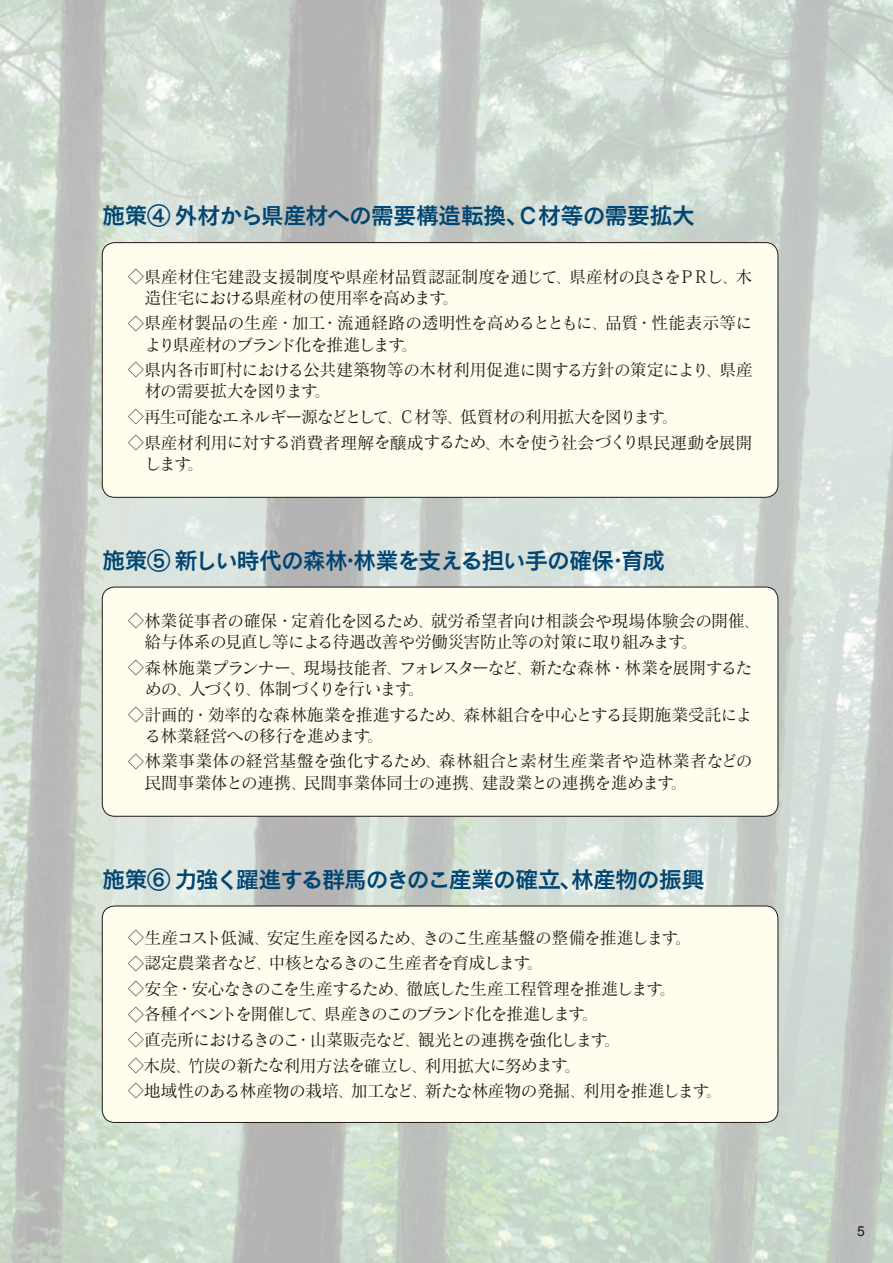
<style>
.page{position:relative;width:893px;height:1263px;background:#fff}
.page>*{position:absolute;margin:0;border:0;box-sizing:border-box;transform-origin:0 0}
.t1{font:23.4px "Cezanne Pro DB";letter-spacing:-.06em;color:#004572}
.t2{font:23.4px "Cezanne Pro DB";letter-spacing:-.04em;color:#004572}
.t3{font:16.95px/21.3px "Matisse Pro M";letter-spacing:-.015em;color:#231916}
.t4{font:16.65px/21.3px "Matisse Pro M";letter-spacing:-.1em;color:#231916}
.t5{font:16.65px "Matisse Pro M";letter-spacing:-.13em;color:#231916}
.t6{font:13.8px "Arial";color:#231916}
.s1{font-family:"Koz Min Pro"}
.s2{font-size:16.65px}
.s3{font-family:"Matisse Pro L";font-size:14.4px}
.s4{font-size:16.95px}
.s5{font-family:"Koz Min Pro";font-size:16.95px}
</style>
<div class="page">
<img style="left:0;top:0;width:893px;height:1263px">
<div style="left:102px;top:243px;width:676px;height:254px;background:#fffeee;border-radius:13px"></div>
<div style="left:102px;top:242px;width:676px;height:255px;border:1px solid #231916;border-radius:13px"></div>
<div style="left:102px;top:587px;width:676px;height:229px;background:#fffeee;border-radius:13px"></div>
<div style="left:102px;top:587px;width:676px;height:229px;border:1px solid #231916;border-radius:13px"></div>
<div style="left:102px;top:906px;width:676px;height:216px;background:#fffeee;border-radius:13px"></div>
<div style="left:102px;top:906px;width:676px;height:217px;border:1px solid #231916;border-radius:13px"></div>
<h1 class="t2" style="left:102px;top:201px;width:595px">施策④ 外材から県産材への需要構造転換、Ｃ材等の需要拡大</h1>
<p class="t3" style="left:145px;top:265px;width:610px;text-indent:-17px"><span class="s1">◇</span>県産材住宅建設支援制度<span class="s2">や</span>県産材品質認証制度<span class="s2">を</span>通<span class="s2">じて</span><span class="s3">、</span>県産材<span class="s2">の</span>良<span class="s2">さを</span><span class="s1">ＰＲ</span><span class="s2">し</span><span class="s3">、</span>木造住宅<span class="s2">における</span>県産材<span class="s2">の</span>使用率<span class="s2">を</span>高<span class="s2">めます</span><span class="s3">。</span></p>
<p class="t3" style="left:128px;top:312px;width:626px"><span class="s1">◇</span>県産材製品<span class="s2">の</span>生産・加工・流通経路<span class="s2">の</span>透明性<span class="s2">を</span>高<span class="s2">めるとともに</span><span class="s3">、</span>品質・性能表示等<span class="s2">に</span></p>
<p class="t5" style="left:145px;top:334px;width:273px">より<span class="s4">県産材</span>のブランド<span class="s4">化</span>を<span class="s4">推進</span>します<span class="s3">。</span></p>
<p class="t3" style="left:145px;top:359px;width:610px;text-indent:-17px"><span class="s1">◇</span>県内各市町村<span class="s2">における</span>公共建築物等<span class="s2">の</span>木材利用促進<span class="s2">に</span>関<span class="s2">する</span>方針<span class="s2">の</span>策定<span class="s2">により</span><span class="s3">、</span>県産材<span class="s2">の</span>需要拡大<span class="s2">を</span>図<span class="s2">ります</span><span class="s3">。</span></p>
<p class="t4" style="left:128px;top:406px;width:550px"><span class="s5">◇</span><span class="s4">再生可能</span>なエネルギー<span class="s4">源</span>などとして<span class="s3">、</span><span class="s5">Ｃ</span><span class="s4">材等</span><span class="s3">、</span><span class="s4">低質材</span>の<span class="s4">利用拡大</span>を<span class="s4">図</span>ります<span class="s3">。</span></p>
<p class="t3" style="left:128px;top:431px;width:627px"><span class="s1">◇</span>県産材利用<span class="s2">に</span>対<span class="s2">する</span>消費者理解<span class="s2">を</span>醸成<span class="s2">するため</span><span class="s3">、</span>木<span class="s2">を</span>使<span class="s2">う</span>社会<span class="s2">づくり</span>県民運動<span class="s2">を</span>展開</p>
<p class="t4" style="left:145px;top:452px;width:59px">します<span class="s3">。</span></p>
<h1 class="t1" style="left:102px;top:545px;width:565px">施策⑤ 新しい時代の森林・林業を支える担い手の確保・育成</h1>
<p class="t3" style="left:145px;top:610px;width:615px;text-indent:-17px"><span class="s1">◇</span>林業従事者<span class="s2">の</span>確保・定着化<span class="s2">を</span>図<span class="s2">るため</span><span class="s3">、</span>就労希望者向<span class="s2">け</span>相談会<span class="s2">や</span>現場体験会<span class="s2">の</span>開催<span class="s3">、</span>給与体系<span class="s2">の</span>見直<span class="s2">し</span>等<span class="s2">による</span>待遇改善<span class="s2">や</span>労働災害防止等<span class="s2">の</span>対策<span class="s2">に</span>取<span class="s2">り</span>組<span class="s2">みます</span><span class="s3">。</span></p>
<p class="t4" style="left:145px;top:656px;width:609px;text-indent:-17px"><span class="s5">◇</span><span class="s4">森林施業</span>プランナー<span class="s3">、</span><span class="s4">現場技能者</span><span class="s3">、</span>フォレスターなど<span class="s3">、</span><span class="s4">新</span>たな<span class="s4">森林・林業</span>を<span class="s4">展開</span>するための<span class="s3">、</span><span class="s4">人</span>づくり<span class="s3">、</span><span class="s4">体制</span>づくりを<span class="s4">行</span>います<span class="s3">。</span></p>
<p class="t3" style="left:128px;top:703px;width:626px"><span class="s1">◇</span>計画的・効率的<span class="s2">な</span>森林施業<span class="s2">を</span>推進<span class="s2">するため</span><span class="s3">、</span>森林組合<span class="s2">を</span>中心<span class="s2">とする</span>長期施業受託<span class="s2">によ</span></p>
<p class="t4" style="left:145px;top:724px;width:238px">る<span class="s4">林業経営</span>への<span class="s4">移行</span>を<span class="s4">進</span>めます<span class="s3">。</span></p>
<p class="t3" style="left:145px;top:750px;width:609px;text-indent:-17px"><span class="s1">◇</span>林業事業体<span class="s2">の</span>経営基盤<span class="s2">を</span>強化<span class="s2">するため</span><span class="s3">、</span>森林組合<span class="s2">と</span>素材生産業者<span class="s2">や</span>造林業者<span class="s2">などの</span>民間事業体<span class="s2">との</span>連携<span class="s3">、</span>民間事業体同士<span class="s2">の</span>連携<span class="s3">、</span>建設業<span class="s2">との</span>連携<span class="s2">を</span>進<span class="s2">めます</span><span class="s3">。</span></p>
<h1 class="t1" style="left:102px;top:864px;width:604px">施策⑥ 力強く躍進する群馬のきのこ産業の確立、林産物の振興</h1>
<p class="t3" style="left:128px;top:924px;width:563px;line-height:25.5px"><span class="s1">◇</span>生産<span class="s2">コスト</span>低減<span class="s3">、</span>安定生産<span class="s2">を</span>図<span class="s2">るため</span><span class="s3">、</span><span class="s2">きのこ</span>生産基盤<span class="s2">の</span>整備<span class="s2">を</span>推進<span class="s2">します</span><span class="s3">。</span><span class="s1">◇</span>認定農業者<span class="s2">など</span><span class="s3">、</span>中核<span class="s2">となるきのこ</span>生産者<span class="s2">を</span>育成<span class="s2">します</span><span class="s3">。<br></span><span class="s1">◇</span>安全・安心<span class="s2">なきのこを</span>生産<span class="s2">するため</span><span class="s3">、</span>徹底<span class="s2">した</span>生産工程管理<span class="s2">を</span>推進<span class="s2">します</span><span class="s3">。</span></p>
<p class="t4" style="left:128px;top:1001px;width:492px;line-height:25.5px"><span class="s5">◇</span><span class="s4">各種</span>イベントを<span class="s4">開催</span>して<span class="s3">、</span><span class="s4">県産</span>きのこのブランド<span class="s4">化</span>を<span class="s4">推進</span>します<span class="s3">。<br></span><span class="s5">◇</span><span class="s4">直売所</span>におけるきのこ<span class="s4">・山菜販売</span>など<span class="s3">、</span><span class="s4">観光</span>との<span class="s4">連携</span>を<span class="s4">強化</span>します<span class="s3">。</span></p>
<p class="t3" style="left:128px;top:1052px;width:594px;line-height:25.5px"><span class="s1">◇</span>木炭<span class="s3">、</span>竹炭<span class="s2">の</span>新<span class="s2">たな</span>利用方法<span class="s2">を</span>確立<span class="s2">し</span><span class="s3">、</span>利用拡大<span class="s2">に</span>努<span class="s2">めます</span><span class="s3">。<br></span><span class="s1">◇</span>地域性<span class="s2">のある</span>林産物<span class="s2">の</span>栽培<span class="s3">、</span>加工<span class="s2">など</span><span class="s3">、</span>新<span class="s2">たな</span>林産物<span class="s2">の</span>発掘<span class="s3">、</span>利用<span class="s2">を</span>推進<span class="s2">します</span><span class="s3">。</span></p>
<p class="t6" style="left:857px;top:1222px;width:9px">5</p>
</div>
